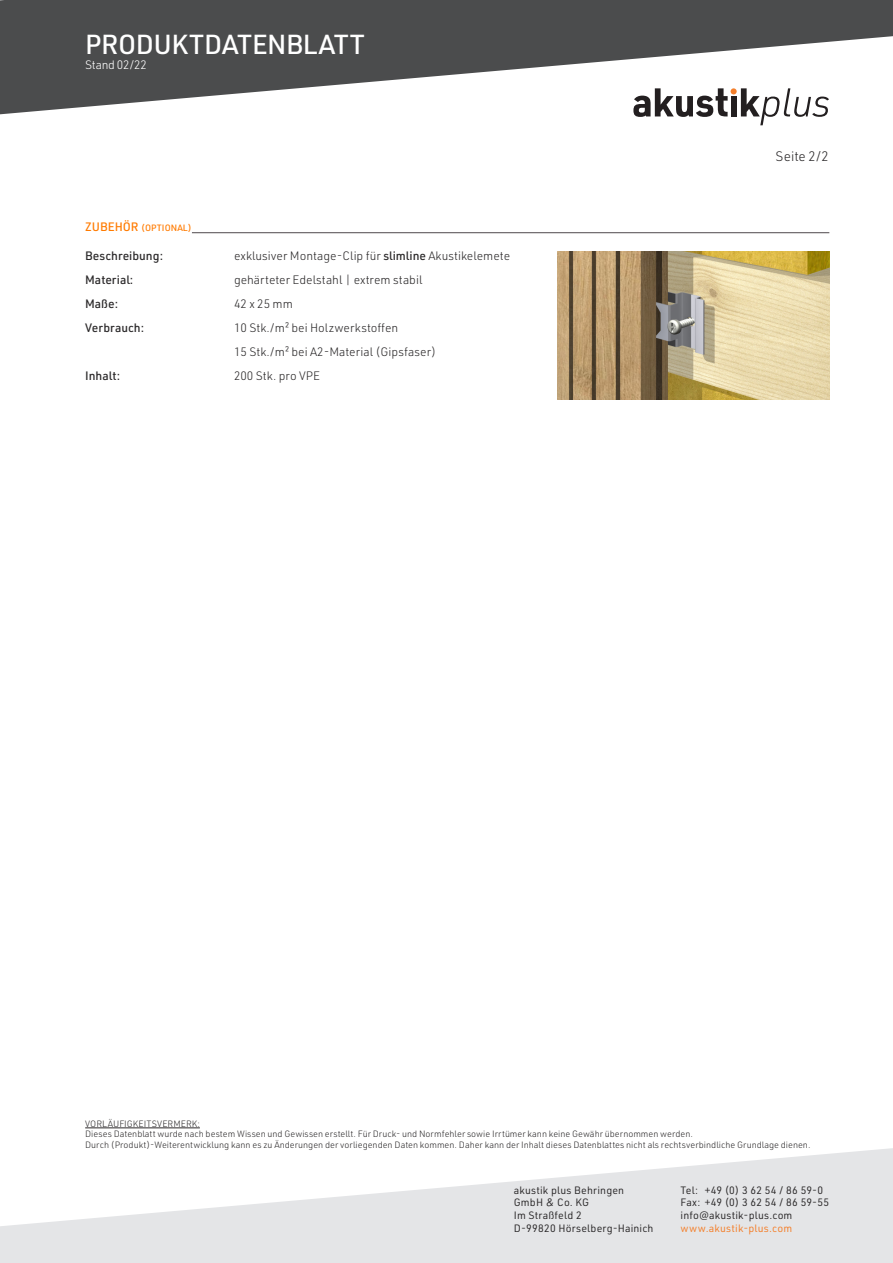
<style>
.page{position:relative;width:893px;height:1263px;background:#fff}
.page>*{position:absolute;margin:0;border:0;box-sizing:border-box;transform-origin:0 0}
.t1{font:500 27px "URWDIN";letter-spacing:-.015em;color:#fff}
.t2{font:300 13.5px "URWDIN";color:#2b292a}
.t3{font:300 12px "URWDIN";color:#2b292a}
.t4{font:500 12px "URWDIN";color:#2b292a}
.t5{font:300 12px "URWDIN";letter-spacing:-.02em;color:#fff}
._2-Fließtext_9_5_pt{font:10.5px "URWDIN";letter-spacing:.02em;color:#2b292a}
._2-Fließtext_9_5_pt-2{font:10.5px "URWDIN";letter-spacing:.025em;color:#f47f2b}
.t6{font:300 9px "URWDIN";color:#2b292a}
.t7{font:500 9px "URWDIN";color:#ff7b00}
.s1{font-size:12px}
.s2{font-weight:500}
</style>
<div class="page">
<svg style="left:0;top:0;width:893px;height:114px;fill:#4b4c4d"></svg>
<svg style="left:0;top:1148px;width:893px;height:115px;fill:#e4e5e7"></svg>
<hr style="left:85px;top:1127px;width:115px;height:1px;background:#2b292a">
<hr style="left:192px;top:232px;width:637px;height:1px;background:#4f494c">
<img style="left:557px;top:252px;width:272px;height:148px">
<svg style="left:633px;top:88px;width:196px;height:37px"></svg>
<p class="t1" style="left:85px;top:26px;width:281px">PRODUKTDATENBLATT</p>
<p class="t5" style="left:85px;top:57px;width:63px">Stand 02/22</p>
<p class="t7" style="left:85px;top:222px;width:108px"><span class="s1">ZUBEHÖR</span> (OPTIONAL)</p>
<p class="t4" style="left:85px;top:248px;width:80px">Beschreibung:</p>
<p class="t3" style="left:234px;top:248px;width:278px">exklusiver Montage-Clip für <span class="s2">slimline</span> Akustikelemete</p>
<p class="t4" style="left:85px;top:272px;width:50px">Material:</p>
<p class="t3" style="left:234px;top:272px;width:190px">gehärteter Edelstahl | extrem stabil</p>
<p class="t4" style="left:85px;top:296px;width:35px">Maße:</p>
<p class="t3" style="left:234px;top:296px;width:60px">42 x 25 mm</p>
<p class="t4" style="left:85px;top:320px;width:60px">Verbrauch:</p>
<p class="t3" style="left:234px;top:320px;width:166px">10 Stk./m² bei Holzwerkstoffen</p>
<p class="t3" style="left:234px;top:344px;width:204px">15 Stk./m² bei A2-Material (Gipsfaser)</p>
<p class="t4" style="left:85px;top:368px;width:37px">Inhalt:</p>
<p class="t3" style="left:234px;top:368px;width:88px">200 Stk. pro VPE</p>
<p class="t2" style="left:776px;top:147px;width:55px">Seite 2/2</p>
<p class="t6" style="left:85px;top:1117px;width:116px">VORLÄUFIGKEITSVERMERK:</p>
<p class="t6" style="left:85px;top:1128px;width:609px">Dieses Datenblatt wurde nach bestem Wissen und Gewissen erstellt. Für Druck- und Normfehler sowie Irrtümer kann keine Gewähr übernommen werden.</p>
<p class="t6" style="left:85px;top:1139px;width:727px">Durch (Produkt)-Weiterentwicklung kann es zu Änderungen der vorliegenden Daten kommen. Daher kann der Inhalt dieses Datenblattes nicht als rechtsverbindliche Grundlage dienen.</p>
<p class="_2-Fließtext_9_5_pt" style="left:514px;top:1183px;width:112px">akustik plus Behringen</p>
<p class="_2-Fließtext_9_5_pt" style="left:514px;top:1195px;width:77px">GmbH &amp; Co. KG</p>
<p class="_2-Fließtext_9_5_pt" style="left:514px;top:1208px;width:69px">Im Straßfeld 2</p>
<p class="_2-Fließtext_9_5_pt" style="left:514px;top:1221px;width:141px">D-99820 Hörselberg-Hainich</p>
<p class="_2-Fließtext_9_5_pt" style="left:681px;top:1183px;width:144px">Tel: +49 (0) 3 62 54 / 86 59-0</p>
<p class="_2-Fließtext_9_5_pt" style="left:681px;top:1195px;width:150px">Fax: +49 (0) 3 62 54 / 86 59-55</p>
<p class="_2-Fließtext_9_5_pt" style="left:681px;top:1208px;width:113px">info@akustik-plus.com</p>
<p class="_2-Fließtext_9_5_pt-2" style="left:681px;top:1221px;width:113px">www.akustik-plus.com</p>
</div>
